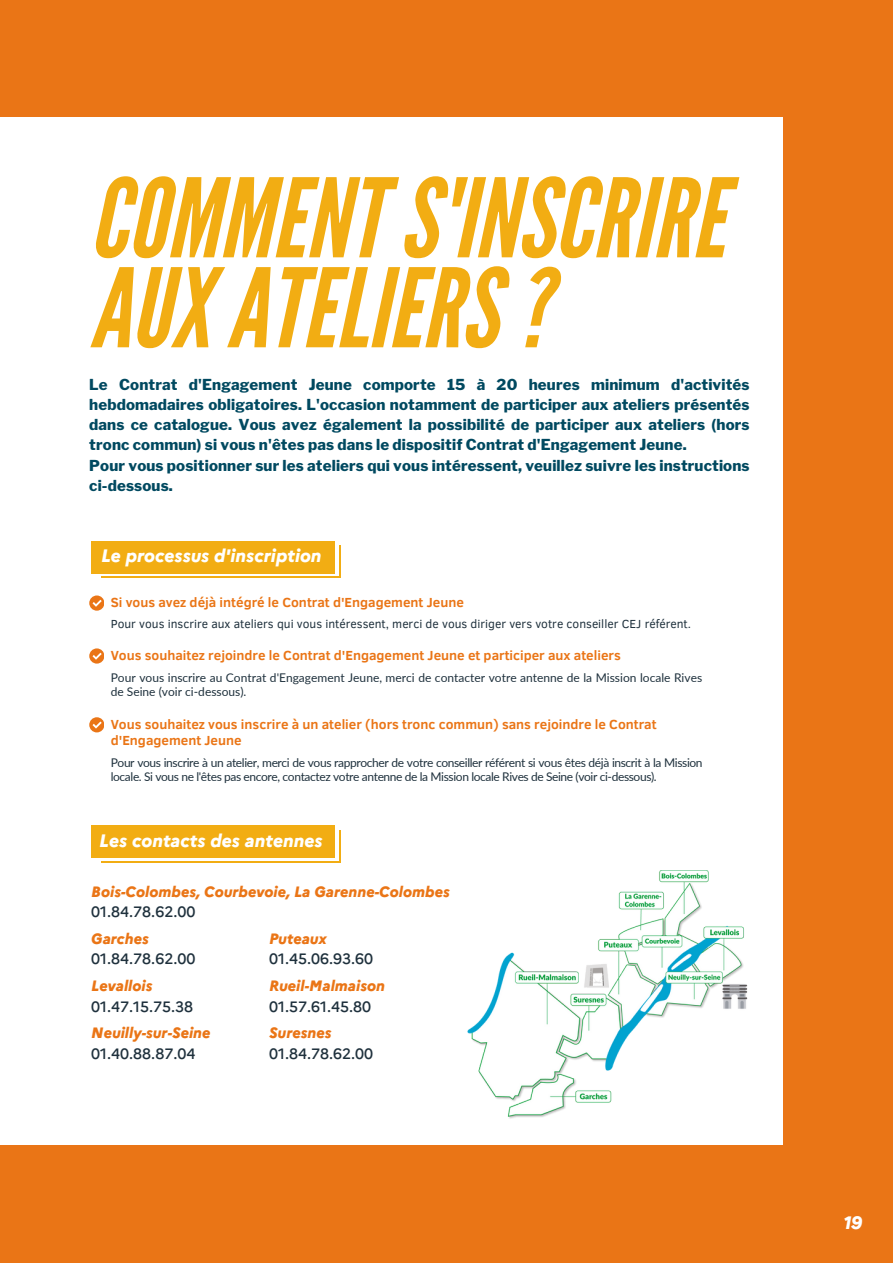
<style>
.page{position:relative;width:893px;height:1264px;background:#fff}
.page>*{position:absolute;margin:0;border:0;box-sizing:border-box;transform-origin:0 0}
.t1{font:italic 109.05px/89.8px "League Gothic";color:#f2ad13}
.t2{font:italic 800 18px "Marianne";color:#fff}
.t3{font:800 15px/20.2px "Libre Franklin";letter-spacing:.01em;color:#004960;text-align:justify}
.t4{font:italic 800 15px "Marianne";color:#ea7516}
.t5{font:500 15px "Marianne";color:#1f313d}
.t6{font:700 13.5px/15.8px "Clear Sans";color:#ea7516}
.t7{font:12px/14px "Lato";letter-spacing:-.03em;color:#1f313d}
.t8{font:12px/14px "Lato";color:#1f313d}
.t9{font:12px "Clear Sans";color:#1f313d}
</style>
<div class="page">
<div style="left:0;top:0;width:892px;height:1262px;background:#ea7516"></div>
<div style="left:0;top:117px;width:782px;height:1027px;background:#fff"></div>
<div style="left:89px;top:595px;width:15px;height:15px;background:#ea7516;border-radius:50%"></div>
<svg style="left:92px;top:599px;width:10px;height:8px"></svg>
<div style="left:89px;top:648px;width:15px;height:15px;background:#ea7516;border-radius:50%"></div>
<svg style="left:92px;top:652px;width:10px;height:7px"></svg>
<div style="left:89px;top:717px;width:15px;height:15px;background:#ea7516;border-radius:50%"></div>
<svg style="left:92px;top:721px;width:10px;height:7px"></svg>
<svg style="left:101px;top:573px;width:234px;height:1px"></svg>
<div style="left:91px;top:541px;width:244px;height:32px;background:#f2ad13"></div>
<div style="left:101px;top:828px;width:237px;height:32px;background:linear-gradient(to right,#fff,#fff)"></div>
<div style="left:91px;top:825px;width:244px;height:32px;background:#f2ad13"></div>
<img style="left:467px;top:870px;width:281px;height:249px">
<p class="t1" style="left:89px;top:176px;width:636px">COMMENTS'INSCRIRE<br>AUXATELIERS?</p>
<p class="t3" style="left:89px;top:374px;width:661px">Le Contrat d'Engagement Jeune comporte 15 à 20 heures minimum d'activités hebdomadaires obligatoires. L'occasion notamment de participer aux ateliers présentés dans ce catalogue. Vous avez également la possibilité de participer aux ateliers (hors tronc commun) si vous n'êtes pas dans le dispositif Contrat d'Engagement Jeune.</p>
<p class="t3" style="left:89px;top:455px;width:661px">Pour vous positionner sur les ateliers qui vous intéressent, veuillez suivre les instructions ci-dessous.</p>
<p class="t2" style="left:101px;top:542px;width:222px">Le processus d'inscription</p>
<p class="t6" style="left:111px;top:594px;width:354px">Si vous avez déjà intégré le Contrat d'Engagement Jeune</p>
<p class="t9" style="left:111px;top:615px;width:582px">Pour vous inscrire aux ateliers qui vous intéressent, merci de vous diriger vers votre conseiller CEJ référent.</p>
<p class="t6" style="left:111px;top:647px;width:511px">Vous souhaitez rejoindre le Contrat d'Engagement Jeune et participer aux ateliers</p>
<p class="t8" style="left:111px;top:670px;width:593px">Pour vous inscrire au Contrat d'Engagement Jeune, merci de contacter votre antenne de la Mission locale Rives de Seine (voir ci-dessous).</p>
<p class="t6" style="left:111px;top:715px;width:547px">Vous souhaitez vous inscrire à un atelier (hors tronc commun) sans rejoindre le Contrat d'Engagement Jeune</p>
<p class="t7" style="left:111px;top:755px;width:593px">Pour vous inscrire à un atelier, merci de vous rapprocher de votre conseiller référent si vous êtes déjà inscrit à la Mission locale. Si vous ne l'êtes pas encore, contactez votre antenne de la Mission locale Rives de Seine (voir ci-dessous).</p>
<p class="t2" style="left:99px;top:826px;width:225px">Les contacts des antennes</p>
<p class="t4" style="left:91px;top:879px;width:360px">Bois-Colombes, Courbevoie, La Garenne-Colombes</p>
<p class="t5" style="left:91px;top:900px;width:106px">01.84.78.62.00</p>
<p class="t4" style="left:91px;top:927px;width:59px">Garches</p>
<p class="t5" style="left:91px;top:947px;width:106px">01.84.78.62.00</p>
<p class="t4" style="left:91px;top:974px;width:63px">Levallois</p>
<p class="t5" style="left:91px;top:994px;width:103px">01.47.15.75.38</p>
<p class="t4" style="left:91px;top:1021px;width:121px">Neuilly-sur-Seine</p>
<p class="t5" style="left:91px;top:1041px;width:106px">01.40.88.87.04</p>
<p class="t4" style="left:269px;top:927px;width:60px">Puteaux</p>
<p class="t5" style="left:269px;top:947px;width:106px">01.45.06.93.60</p>
<p class="t4" style="left:269px;top:974px;width:117px">Rueil-Malmaison</p>
<p class="t5" style="left:269px;top:994px;width:103px">01.57.61.45.80</p>
<p class="t4" style="left:269px;top:1021px;width:64px">Suresnes</p>
<p class="t5" style="left:269px;top:1041px;width:106px">01.84.78.62.00</p>
<p class="t2" style="left:843px;top:1208px;width:20px">19</p>
</div>
